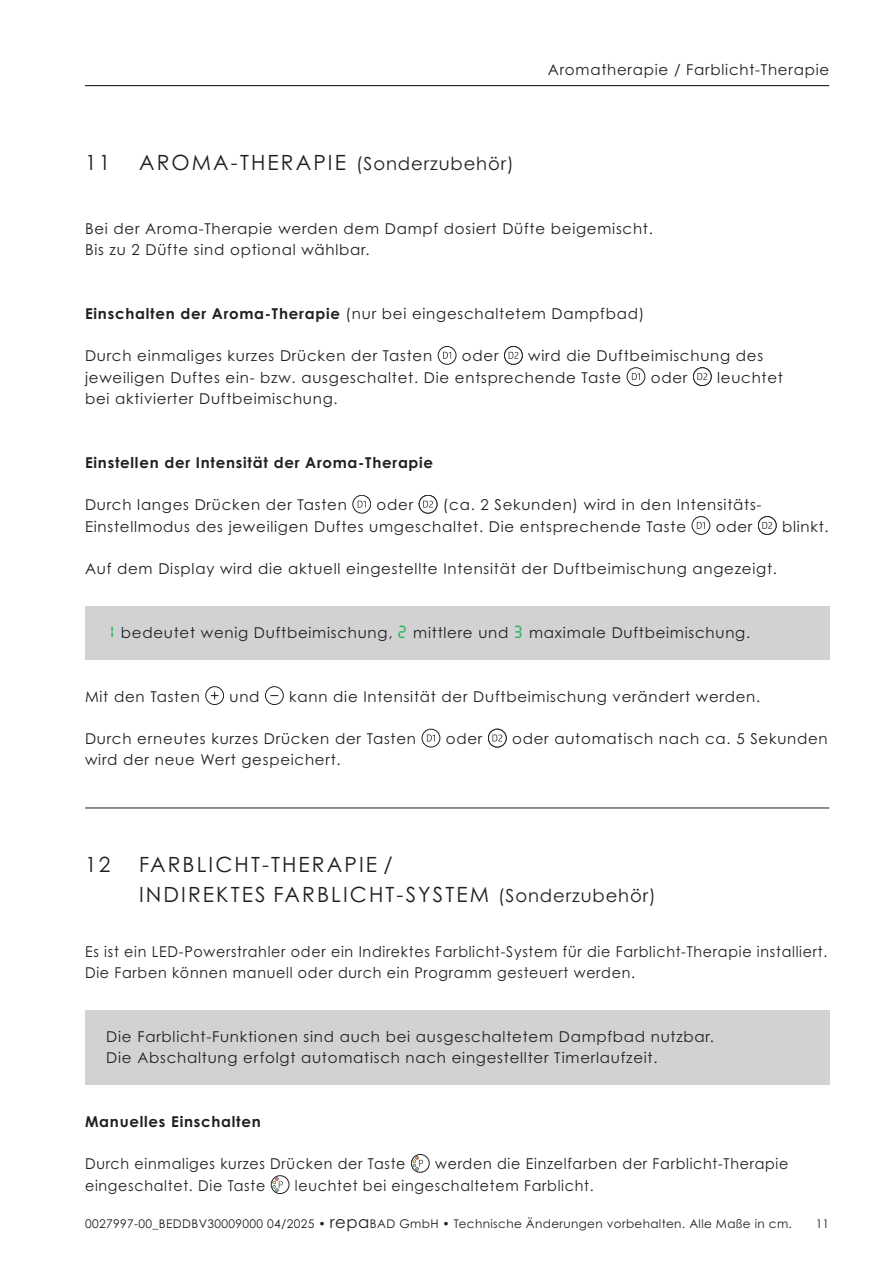
<style>
.page{position:relative;width:893px;height:1263px;background:#fff}
.page>*{position:absolute;margin:0;border:0;box-sizing:border-box;transform-origin:0 0}
.t1{font:21px/30px "Century Gothic";letter-spacing:.1em;color:#231f20}
.t2{font:18px "Century Gothic";letter-spacing:.05em;color:#231f20}
.t3{font:15px/21.3px "Century Gothic";letter-spacing:.05em;color:#231f20}
.t4{font:15px/21.3px "Century Gothic";letter-spacing:.05em;color:#231f20;scale:.95 1}
.t5{font:700 15px "Century Gothic";letter-spacing:.05em;color:#231f20}
.t6{font:12px "Century Gothic";letter-spacing:.03em;color:#231f20}
.s1{font-size:21px}
.s2{font-weight:700}
.s3{font-family:"Segment";font-style:italic;font-size:16.5px;color:#31b458}
.s4{font-size:18px}
.s5{font-size:16.5px}
</style>
<div class="page">
<hr style="left:85px;top:85px;width:744px;height:1px;background:#231f20">
<hr style="left:85px;top:808px;width:744px;height:1px;background:#231f20">
<div style="left:85px;top:606px;width:744px;height:53px;background:#d1d2d4"></div>
<div style="left:85px;top:1010px;width:744px;height:74px;background:#d1d2d4"></div>
<svg style="left:438px;top:346px;width:18px;height:18px"></svg>
<div style="left:438px;top:346px;width:18px;height:19px;border:1px solid #231f20;border-radius:50%"></div>
<svg style="left:443px;top:352px;width:8px;height:7px"></svg>
<svg style="left:504px;top:346px;width:18px;height:18px"></svg>
<div style="left:504px;top:346px;width:19px;height:19px;border:1px solid #231f20;border-radius:50%"></div>
<svg style="left:509px;top:352px;width:9px;height:7px"></svg>
<svg style="left:627px;top:368px;width:18px;height:18px"></svg>
<div style="left:627px;top:367px;width:18px;height:19px;border:1px solid #231f20;border-radius:50%"></div>
<svg style="left:632px;top:373px;width:8px;height:7px"></svg>
<svg style="left:693px;top:368px;width:18px;height:18px"></svg>
<div style="left:693px;top:367px;width:18px;height:19px;border:1px solid #231f20;border-radius:50%"></div>
<svg style="left:697px;top:373px;width:10px;height:7px"></svg>
<svg style="left:353px;top:495px;width:18px;height:18px"></svg>
<div style="left:353px;top:495px;width:18px;height:18px;border:1px solid #231f20;border-radius:50%"></div>
<svg style="left:358px;top:501px;width:8px;height:7px"></svg>
<svg style="left:419px;top:495px;width:18px;height:18px"></svg>
<div style="left:419px;top:495px;width:18px;height:18px;border:1px solid #231f20;border-radius:50%"></div>
<svg style="left:423px;top:501px;width:10px;height:7px"></svg>
<svg style="left:692px;top:516px;width:18px;height:18px"></svg>
<div style="left:692px;top:516px;width:18px;height:19px;border:1px solid #231f20;border-radius:50%"></div>
<svg style="left:697px;top:522px;width:8px;height:7px"></svg>
<svg style="left:758px;top:516px;width:18px;height:18px"></svg>
<div style="left:758px;top:516px;width:18px;height:19px;border:1px solid #231f20;border-radius:50%"></div>
<svg style="left:762px;top:522px;width:10px;height:7px"></svg>
<div style="left:205px;top:686px;width:19px;height:19px;border:1px solid #231f20;border-radius:50%"></div>
<svg style="left:211px;top:692px;width:8px;height:7px"></svg>
<div style="left:265px;top:686px;width:19px;height:19px;border:1px solid #231f20;border-radius:50%"></div>
<svg style="left:422px;top:729px;width:18px;height:18px"></svg>
<div style="left:422px;top:729px;width:18px;height:18px;border:1px solid #231f20;border-radius:50%"></div>
<svg style="left:427px;top:734px;width:8px;height:7px"></svg>
<svg style="left:488px;top:729px;width:18px;height:18px"></svg>
<div style="left:488px;top:729px;width:18px;height:18px;border:1px solid #231f20;border-radius:50%"></div>
<svg style="left:492px;top:734px;width:10px;height:7px"></svg>
<svg style="left:413px;top:1156px;width:10px;height:14px"></svg>
<div style="left:411px;top:1154px;width:18px;height:18px;border:1px solid #231f20;border-radius:50%"></div>
<svg style="left:272px;top:1177px;width:11px;height:15px"></svg>
<div style="left:271px;top:1175px;width:18px;height:19px;border:1px solid #231f20;border-radius:50%"></div>
<h1 class="t1" style="left:85px;top:147px;width:27px">11</h1>
<p class="t2" style="left:139px;top:153px;width:376px"><span class="s1">AROMA-THERAPIE</span> (Sonderzubehör)</p>
<p class="t3" style="left:548px;top:59px;width:283px">Aromatherapie / Farblicht-Therapie</p>
<p class="t3" style="left:85px;top:218px;width:569px">Bei der Aroma-Therapie werden dem Dampf dosiert Düfte beigemischt.<br>Bis zu 2 Düfte sind optional wählbar.</p>
<p class="t3" style="left:85px;top:303px;width:561px"><span class="s2">Einschalten der Aroma-Therapie</span> (nur bei eingeschaltetem Dampfbad)</p>
<p class="t3" style="left:85px;top:345px;width:349px">Durch einmaliges kurzes Drücken der Tasten</p>
<p class="t3" style="left:462px;top:345px;width:38px">oder</p>
<p class="t3" style="left:85px;top:345px;width:680px;text-indent:443px">wird die Duftbeimischung des jeweiligen Duftes ein- bzw. ausgeschaltet. Die entsprechende Taste</p>
<p class="t3" style="left:651px;top:366px;width:38px">oder</p>
<p class="t3" style="left:717px;top:366px;width:67px">leuchtet</p>
<p class="t3" style="left:85px;top:388px;width:254px">bei aktivierter Duftbeimischung.</p>
<p class="t5" style="left:85px;top:453px;width:350px">Einstellen der Intensität der Aroma-Therapie</p>
<p class="t3" style="left:85px;top:494px;width:263px">Durch langes Drücken der Tasten</p>
<p class="t3" style="left:377px;top:494px;width:38px">oder</p>
<p class="t3" style="left:85px;top:494px;width:678px;text-indent:358px">(ca. 2 Sekunden) wird in den Intensitäts-<br>Einstellmodus des jeweiligen Duftes umgeschaltet. Die entsprechende Taste</p>
<p class="t3" style="left:716px;top:515px;width:38px">oder</p>
<p class="t3" style="left:782px;top:515px;width:48px">blinkt.</p>
<p class="t3" style="left:85px;top:558px;width:693px">Auf dem Display wird die aktuell eingestellte Intensität der Duftbeimischung angezeigt.</p>
<p class="t3" style="left:106px;top:622px;width:645px"><span class="s3">1</span> bedeutet wenig Duftbeimischung, <span class="s3">2</span> mittlere und <span class="s3">3</span> maximale Duftbeimischung.</p>
<p class="t3" style="left:85px;top:685px;width:116px">Mit den Tasten</p>
<p class="t3" style="left:229px;top:685px;width:32px">und</p>
<p class="t3" style="left:289px;top:685px;width:473px">kann die Intensität der Duftbeimischung verändert werden.</p>
<p class="t3" style="left:85px;top:728px;width:333px">Durch erneutes kurzes Drücken der Tasten</p>
<p class="t3" style="left:446px;top:728px;width:38px">oder</p>
<p class="t3" style="left:512px;top:728px;width:317px">oder automatisch nach ca. 5 Sekunden</p>
<p class="t3" style="left:85px;top:749px;width:257px">wird der neue Wert gespeichert.</p>
<h1 class="t1" style="left:85px;top:849px;width:27px">12</h1>
<h1 class="t1" style="left:139px;top:849px;width:518px">FARBLICHT-THERAPIE /<br>INDIREKTES FARBLICHT-SYSTEM <span class="s4">(Sonderzubehör)</span></h1>
<p class="t4" style="left:85px;top:940px;width:783px">Es ist ein LED-Powerstrahler oder ein Indirektes Farblicht-System für die Farblicht-Therapie installiert.<br>Die Farben können manuell oder durch ein Programm gesteuert werden.</p>
<p class="t3" style="left:106px;top:1025px;width:609px">Die Farblicht-Funktionen sind auch bei ausgeschaltetem Dampfbad nutzbar.<br>Die Abschaltung erfolgt automatisch nach eingestellter Timerlaufzeit.</p>
<p class="t5" style="left:85px;top:1112px;width:177px">Manuelles Einschalten</p>
<p class="t4" style="left:85px;top:1153px;width:339px">Durch einmaliges kurzes Drücken der Taste</p>
<p class="t4" style="left:435px;top:1153px;width:373px">werden die Einzelfarben der Farblicht-Therapie</p>
<p class="t4" style="left:85px;top:1174px;width:191px">eingeschaltet. Die Taste</p>
<p class="t4" style="left:295px;top:1174px;width:316px">leuchtet bei eingeschaltetem Farblicht.</p>
<p class="t6" style="left:85px;top:1216px;width:708px">0027997-00_BEDDBV30009000 04/2025 • <span class="s5">repa</span>BAD GmbH • Technische Änderungen vorbehalten. Alle Maße in cm.</p>
<p class="t6" style="left:816px;top:1216px;width:15px">11</p>
</div>
